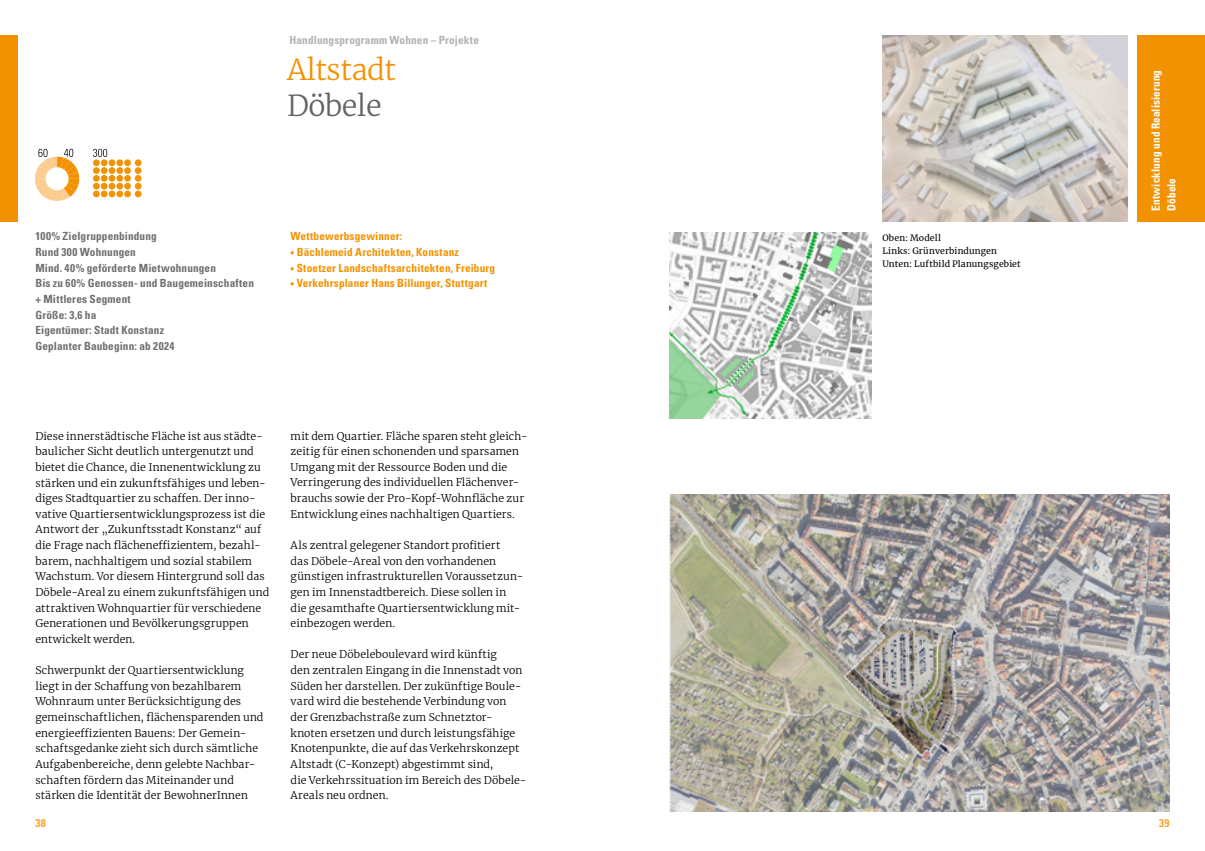
<style>
.page{position:relative;width:1205px;height:851px;background:#fff}
.page>*{position:absolute;margin:0;border:0;box-sizing:border-box;transform-origin:0 0}
.t1{font:300 28.75px "Merriweather";letter-spacing:-.015em;color:#f39200}
.t2{font:300 28.75px "Merriweather";letter-spacing:-.015em;color:#646363}
.t3{font:700 condensed 11.25px/15.6px "Univers LT Std";letter-spacing:.015em;color:#706f6f}
.t4{font:700 condensed 11.25px "Univers LT Std";letter-spacing:.015em;color:#f39200}
.t5{font:700 condensed 11.25px "Univers LT Std";letter-spacing:.015em;color:#b3b2b2}
.t6{font:700 condensed 11.25px/15.6px "Univers LT Std";letter-spacing:.015em;color:#fff}
.t7{font:700 condensed 11.25px "Univers LT Std";color:#f6a333}
.t8{font:300 10.62px/15.6px "Merriweather";letter-spacing:.01em;color:#000}
.t9{font:8.75px/13.1px "Merriweather";letter-spacing:.02em;color:#000}
.s1{font-size:8.75px}
</style>
<div class="page">
<div style="left:1137px;top:35px;width:68px;height:186px;background:#f39200"></div>
<div style="left:0;top:35px;width:18px;height:186px;background:#f39200"></div>
<img style="left:670px;top:232px;width:202px;height:186px">
<img style="left:670px;top:494px;width:499px;height:317px">
<img style="left:882px;top:35px;width:245px;height:186px">
<svg style="left:35px;top:149px;width:44px;height:52px"></svg>
<div style="left:93px;top:159px;width:7px;height:7px;background:#f39200;border-radius:50%"></div>
<div style="left:101px;top:159px;width:7px;height:7px;background:#f39200;border-radius:50%"></div>
<div style="left:109px;top:159px;width:6px;height:7px;background:#f39200;border-radius:50%"></div>
<div style="left:116px;top:159px;width:7px;height:7px;background:#f39200;border-radius:50%"></div>
<div style="left:124px;top:159px;width:7px;height:7px;background:#f39200;border-radius:50%"></div>
<div style="left:93px;top:167px;width:7px;height:7px;background:#f39200;border-radius:50%"></div>
<div style="left:101px;top:167px;width:7px;height:7px;background:#f39200;border-radius:50%"></div>
<div style="left:109px;top:167px;width:6px;height:7px;background:#f39200;border-radius:50%"></div>
<div style="left:116px;top:167px;width:7px;height:7px;background:#f39200;border-radius:50%"></div>
<div style="left:124px;top:167px;width:7px;height:7px;background:#f39200;border-radius:50%"></div>
<div style="left:93px;top:175px;width:7px;height:7px;background:#f39200;border-radius:50%"></div>
<div style="left:101px;top:175px;width:7px;height:7px;background:#f39200;border-radius:50%"></div>
<div style="left:109px;top:175px;width:6px;height:7px;background:#f39200;border-radius:50%"></div>
<div style="left:116px;top:175px;width:7px;height:7px;background:#f39200;border-radius:50%"></div>
<div style="left:124px;top:175px;width:7px;height:7px;background:#f39200;border-radius:50%"></div>
<div style="left:93px;top:183px;width:7px;height:6px;background:#f39200;border-radius:50%"></div>
<div style="left:101px;top:183px;width:7px;height:6px;background:#f39200;border-radius:50%"></div>
<svg style="left:109px;top:183px;width:6px;height:6px"></svg>
<div style="left:116px;top:183px;width:7px;height:6px;background:#f39200;border-radius:50%"></div>
<div style="left:124px;top:183px;width:7px;height:6px;background:#f39200;border-radius:50%"></div>
<div style="left:93px;top:190px;width:7px;height:7px;background:#f39200;border-radius:50%"></div>
<div style="left:101px;top:190px;width:7px;height:7px;background:#f39200;border-radius:50%"></div>
<div style="left:109px;top:190px;width:6px;height:7px;background:#f39200;border-radius:50%"></div>
<div style="left:116px;top:190px;width:7px;height:7px;background:#f39200;border-radius:50%"></div>
<div style="left:124px;top:190px;width:7px;height:7px;background:#f39200;border-radius:50%"></div>
<div style="left:135px;top:159px;width:7px;height:7px;background:#f39200;border-radius:50%"></div>
<div style="left:135px;top:167px;width:7px;height:7px;background:#f39200;border-radius:50%"></div>
<div style="left:135px;top:175px;width:7px;height:7px;background:#f39200;border-radius:50%"></div>
<div style="left:135px;top:183px;width:7px;height:6px;background:#f39200;border-radius:50%"></div>
<div style="left:135px;top:190px;width:7px;height:7px;background:#f39200;border-radius:50%"></div>
<svg style="left:93px;top:149px;width:14px;height:8px"></svg>
<p class="t5" style="left:290px;top:33px;width:191px">Handlungsprogramm Wohnen – Projekte</p>
<h1 class="t1" style="left:287px;top:49px;width:111px">Altstadt</h1>
<h1 class="t2" style="left:287px;top:86px;width:96px">Döbele</h1>
<p class="t3" style="left:35px;top:228px;width:220px">100% Zielgruppenbindung<br>Rund 300 Wohnungen<br>Mind. 40% geförderte Mietwohnungen<br>Bis zu 60% Genossen- und Baugemeinschaften + Mittleres Segment<br>Größe: 3,6 ha<br>Eigentümer: Stadt Konstanz<br>Geplanter Baubeginn: ab 2024</p>
<p class="t9" style="left:882px;top:231px;width:140px">Oben: Modell<br>Links: Grünverbindungen<br>Unten: Luftbild Planungsgebiet</p>
<p class="t4" style="left:291px;top:229px;width:113px">Wettbewerbsgewinner:</p>
<p class="t4" style="left:291px;top:245px;width:170px"><span class="s1">•</span> Bächlemeid Architekten, Konstanz</p>
<p class="t4" style="left:291px;top:261px;width:206px"><span class="s1">•</span> Stoetzer Landschaftsarchitekten, Freiburg</p>
<p class="t4" style="left:291px;top:276px;width:198px"><span class="s1">•</span> Verkehrsplaner Hans Billunger, Stuttgart</p>
<p class="t8" style="left:35px;top:427px;width:235px">Diese innerstädtische Fläche ist aus städte&shy;baulicher Sicht deutlich untergenutzt und bietet die Chance, die Innenentwicklung zu stärken und ein zukunftsfähiges und leben&shy;diges Stadtquartier zu schaffen. Der inno&shy;vative Quartiersentwicklungsprozess ist die Antwort der „Zukunftsstadt Konstanz“ auf die Frage nach flächeneffizientem, bezahl&shy;barem, nachhaltigem und sozial stabilem Wachstum. Vor diesem Hintergrund soll das Döbele-Areal zu einem zukunftsfähigen und attraktiven Wohnquartier für verschiedene Generationen und Bevölkerungsgruppen entwickelt werden.</p>
<p class="t8" style="left:35px;top:662px;width:230px">Schwerpunkt der Quartiersentwicklung liegt in der Schaffung von bezahlbarem Wohnraum unter Berücksichtigung des gemeinschaftlichen, flächensparenden und energieeffizienten Bauens: Der Gemein&shy;schaftsgedanke zieht sich durch sämtliche Aufgabenbereiche, denn gelebte Nachbar&shy;schaften fördern das Miteinander und stärken die Identität der BewohnerInnen</p>
<p class="t8" style="left:291px;top:427px;width:239px">mit dem Quartier. Fläche sparen steht gleich&shy;zeitig für einen schonenden und sparsamen Umgang mit der Ressource Boden und die Verringerung des individuellen Flächenver&shy;brauchs sowie der Pro-Kopf-Wohnfläche zur Entwicklung eines nachhaltigen Quartiers.</p>
<p class="t8" style="left:291px;top:537px;width:234px">Als zentral gelegener Standort profitiert<br>das Döbele-Areal von den vorhandenen günstigen infrastrukturellen Voraussetzun&shy;gen im Innenstadtbereich. Diese sollen in die gesamthafte Quartiersentwicklung mit&shy;einbezogen werden.</p>
<p class="t8" style="left:291px;top:646px;width:237px">Der neue Döbeleboulevard wird künftig<br>den zentralen Eingang in die Innenstadt von Süden her darstellen. Der zukünftige Boule&shy;vard wird die bestehende Verbindung von<br>der Grenzbachstraße zum Schnetztor&shy;knoten ersetzen und durch leistungsfähige Knotenpunkte, die auf das Verkehrskonzept Altstadt (C-Konzept) abgestimmt sind,<br>die Verkehrssituation im Bereich des Döbele-Areals neu ordnen.</p>
<p class="t6" style="left:1148px;top:211px;width:142px;rotate:-90deg">Entwicklung und Realisierung<br>Döbele</p>
<p class="t7" style="left:35px;top:816px;width:12px">38</p>
<p class="t7" style="left:1159px;top:816px;width:12px">39</p>
</div>
